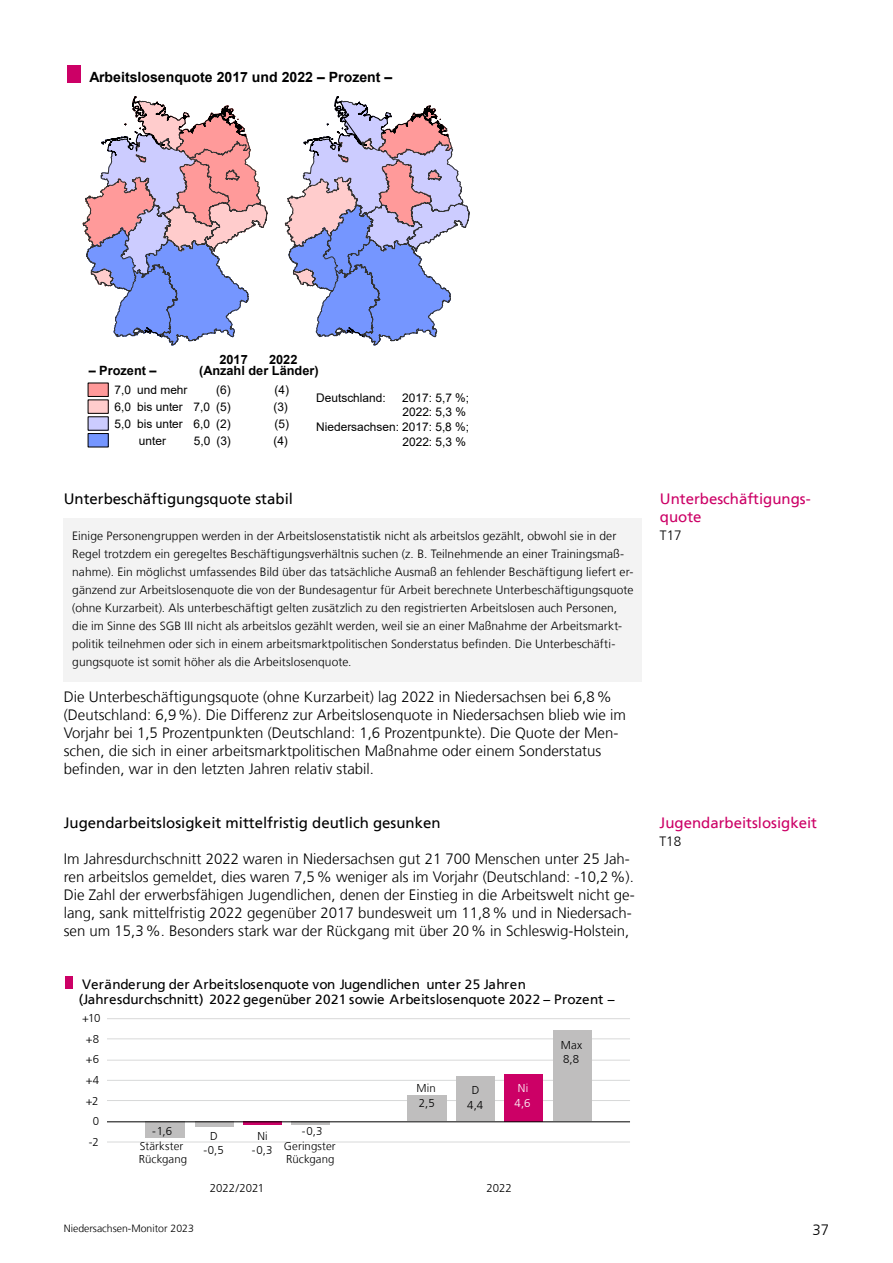
<style>
.page{position:relative;width:893px;height:1263px;background:#fff}
.page>*{position:absolute;margin:0;border:0;box-sizing:border-box;transform-origin:0 0}
.P_Grundtext_10Pt{font:300 15px/18px "NDS Frutiger";color:#000}
.H3_Zwischenueberschrift{font:15px "NDS Frutiger";color:#000}
.t1{font:15px/18px "NDS Frutiger";color:#c06}
.t2{font:700 14.1px "Arial";color:#000}
.t3{font:13.5px/15.8px "NDS Frutiger";color:#000}
.t4{font:300 13.5px "NDS Frutiger";color:#000}
.t5{font:700 12.75px "Arial";color:#000}
.P_Grundtext_8Pt_Kasten{font:300 12px/18px "NDS Frutiger";letter-spacing:.01em;color:#000}
.t6{font:11.85px/14.7px "Arial";color:#000;text-align:right}
.t7{font:300 11.4px/14.5px "NDS Frutiger";letter-spacing:.005em;color:#000;text-align:center}
.t8{font:300 11.4px/14.5px "NDS Frutiger";color:#fff}
.t9{font:300 10.5px "NDS Frutiger";color:#000}
</style>
<div class="page">
<svg style="left:83px;top:96px;width:184px;height:249px"></svg>
<svg style="left:285px;top:101px;width:185px;height:244px"></svg>
<div style="left:88px;top:433px;width:20px;height:14px;background:#7596ff"></div>
<div style="left:88px;top:433px;width:20px;height:14px;border:1px solid #000"></div>
<div style="left:88px;top:417px;width:20px;height:13px;background:#ccf"></div>
<div style="left:88px;top:400px;width:20px;height:13px;background:#fcc"></div>
<div style="left:88px;top:383px;width:20px;height:13px;background:#f99"></div>
<div style="left:67px;top:65px;width:14px;height:17px;background:#c06"></div>
<hr style="left:107px;top:1018px;width:523px;height:1px;background:#d8d9d9">
<hr style="left:107px;top:1038px;width:523px;height:1px;background:#d8d9d9">
<hr style="left:107px;top:1060px;width:523px;height:1px;background:#d8d9d9">
<hr style="left:107px;top:1080px;width:523px;height:1px;background:#d8d9d9">
<hr style="left:107px;top:1100px;width:523px;height:1px;background:#d8d9d9">
<hr style="left:107px;top:1141px;width:523px;height:1px;background:#d8d9d9">
<div style="left:407px;top:1095px;width:39px;height:26px;background:#bfbebe"></div>
<div style="left:146px;top:1121px;width:39px;height:17px;background:#bfbebe"></div>
<svg style="left:195px;top:1122px;width:38px;height:5px"></svg>
<div style="left:457px;top:1076px;width:38px;height:45px;background:#bfbebe"></div>
<hr style="left:243px;top:1121px;width:39px;height:3px;background:#c06">
<div style="left:505px;top:1074px;width:38px;height:47px;background:#c06"></div>
<div style="left:553px;top:1030px;width:38px;height:91px;background:#bfbebe"></div>
<hr style="left:292px;top:1121px;width:38px;height:3px;background:#bfbebe">
<hr style="left:107px;top:1121px;width:523px;height:1px;background:#000">
<div style="left:65px;top:976px;width:8px;height:13px;background:#c06"></div>
<div style="left:64px;top:518px;width:578px;height:163px;background:#f3f3f3"></div>
<p class="t2" style="left:89px;top:67px;width:304px">Arbeitslosenquote 2017 und 2022 – Prozent –</p>
<p class="t5" style="left:219px;top:351px;width:30px">2017</p>
<p class="t5" style="left:269px;top:351px;width:30px">2022</p>
<p class="t6" style="left:273px;top:381px;width:17px;line-height:16.8px;text-align:justify">(4) (3) (5)</p>
<p class="t6" style="left:273px;top:434px;width:16px">(4)</p>
<p class="t5" style="left:89px;top:362px;width:70px">– Prozent –</p>
<p class="t5" style="left:199px;top:362px;width:121px">(Anzahl der Länder)</p>
<p class="t6" style="left:115px;top:383px;width:74px">7,0 und mehr</p>
<p class="t6" style="left:216px;top:383px;width:16px">(6)</p>
<p class="t6" style="left:316px;top:390px;width:154px">2017: 5,7 %;<br>2022: 5,3 %<br>Niedersachsen: 2017: 5,8 %;<br>2022: 5,3 %</p>
<p class="t6" style="left:316px;top:390px;width:71px">Deutschland:</p>
<p class="t6" style="left:115px;top:399px;width:118px">6,0 bis unter 7,0 (5)</p>
<p class="t6" style="left:115px;top:416px;width:118px">5,0 bis unter 6,0 (2)</p>
<p class="t6" style="left:139px;top:433px;width:29px">unter</p>
<p class="t6" style="left:194px;top:433px;width:39px">5,0 (3)</p>
<h3 class="H3_Zwischenueberschrift" style="left:64px;top:490px;width:231px">Unterbeschäftigungsquote stabil</h3>
<p class="P_Grundtext_8Pt_Kasten" style="left:72px;top:527px;width:563px">Einige Personengruppen werden in der Arbeitslosenstatistik nicht als arbeitslos gezählt, obwohl sie in der Regel trotzdem ein geregeltes Beschäftigungsverhältnis suchen (z. B. Teilnehmende an einer Trainingsmaß&shy;nahme). Ein möglichst umfassendes Bild über das tatsächliche Ausmaß an fehlender Beschäftigung liefert er&shy;gänzend zur Arbeitslosenquote die von der Bundesagentur für Arbeit berechnete Unterbeschäftigungsquote (ohne Kurzarbeit). Als unterbeschäftigt gelten zusätzlich zu den registrierten Arbeitslosen auch Personen, die im Sinne des SGB III nicht als arbeitslos gezählt werden, weil sie an einer Maßnahme der Arbeitsmarkt&shy;politik teilnehmen oder sich in einem arbeitsmarktpolitischen Sonderstatus befinden. Die Unterbeschäfti&shy;gungsquote ist somit höher als die Arbeitslosenquote.</p>
<p class="P_Grundtext_10Pt" style="left:64px;top:688px;width:564px">Die Unterbeschäftigungsquote (ohne Kurzarbeit) lag 2022 in Niedersachsen bei 6,8% (Deutschland: 6,9%). Die Differenz zur Arbeitslosenquote in Niedersachsen blieb wie im Vorjahr bei 1,5 Prozentpunkten (Deutschland: 1,6 Prozentpunkte). Die Quote der Men&shy;schen, die sich in einer arbeitsmarktpolitischen Maßnahme oder einem Sonderstatus befinden, war in den letzten Jahren relativ stabil.</p>
<h3 class="H3_Zwischenueberschrift" style="left:64px;top:814px;width:378px">Jugendarbeitslosigkeit mittelfristig deutlich gesunken</h3>
<p class="P_Grundtext_10Pt" style="left:64px;top:850px;width:572px">Im Jahresdurchschnitt 2022 waren in Niedersachsen gut 21 700 Menschen unter 25 Jah&shy;ren arbeitslos gemeldet, dies waren 7,5% weniger als im Vorjahr (Deutschland: -10,2%).<br>Die Zahl der erwerbsfähigen Jugendlichen, denen der Einstieg in die Arbeitswelt nicht ge&shy;lang, sank mittelfristig 2022 gegenüber 2017 bundesweit um 11,8% und in Niedersach&shy;sen um 15,3%. Besonders stark war der Rückgang mit über 20% in Schleswig-Holstein,</p>
<p class="t3" style="left:79px;top:976px;width:538px">Veränderung der Arbeitslosenquote von Jugendlichen unter 25 Jahren (Jahresdurchschnitt) 2022 gegenüber 2021 sowie Arbeitslosenquote 2022 − Prozent −</p>
<p class="t7" style="left:82px;top:1011px;width:20px">+10</p>
<p class="t7" style="left:86px;top:1032px;width:15px">+8</p>
<p class="t7" style="left:86px;top:1052px;width:15px">+6</p>
<p class="t7" style="left:86px;top:1073px;width:15px">+4</p>
<p class="t7" style="left:86px;top:1094px;width:14px">+2</p>
<p class="t7" style="left:93px;top:1114px;width:8px">0</p>
<p class="t7" style="left:89px;top:1135px;width:11px">-2</p>
<p class="t7" style="left:140px;top:1124px;width:45px">-1,6<br>Stärkster</p>
<p class="t7" style="left:139px;top:1152px;width:50px">Rückgang</p>
<p class="t7" style="left:203px;top:1128px;width:22px">D -0,5</p>
<p class="t7" style="left:252px;top:1128px;width:22px">Ni -0,3</p>
<p class="t7" style="left:284px;top:1124px;width:53px">-0,3<br>Geringster</p>
<p class="t7" style="left:286px;top:1152px;width:50px">Rückgang</p>
<p class="t7" style="left:417px;top:1081px;width:21px;text-align:left">Min<br>2,5</p>
<p class="t7" style="left:467px;top:1083px;width:18px">D<br>4,4</p>
<p class="t8" style="left:515px;top:1081px;width:18px">Ni<br>4,6</p>
<p class="t7" style="left:210px;top:1181px;width:56px">2022/2021</p>
<p class="t7" style="left:486px;top:1181px;width:27px">2022</p>
<p class="t7" style="left:561px;top:1037px;width:23px;text-align:left">Max<br>8,8</p>
<p class="t1" style="left:660px;top:490px;width:152px">Unterbeschäftigungs&shy;quote</p>
<p class="t4" style="left:660px;top:528px;width:23px">T17</p>
<p class="t1" style="left:659px;top:814px;width:159px">Jugendarbeitslosigkeit</p>
<p class="t4" style="left:659px;top:834px;width:23px">T18</p>
<p class="t9" style="left:64px;top:1222px;width:132px">Niedersachsen-Monitor 2023</p>
<p class="P_Grundtext_10Pt" style="left:812px;top:1221px;width:18px">37</p>
</div>
